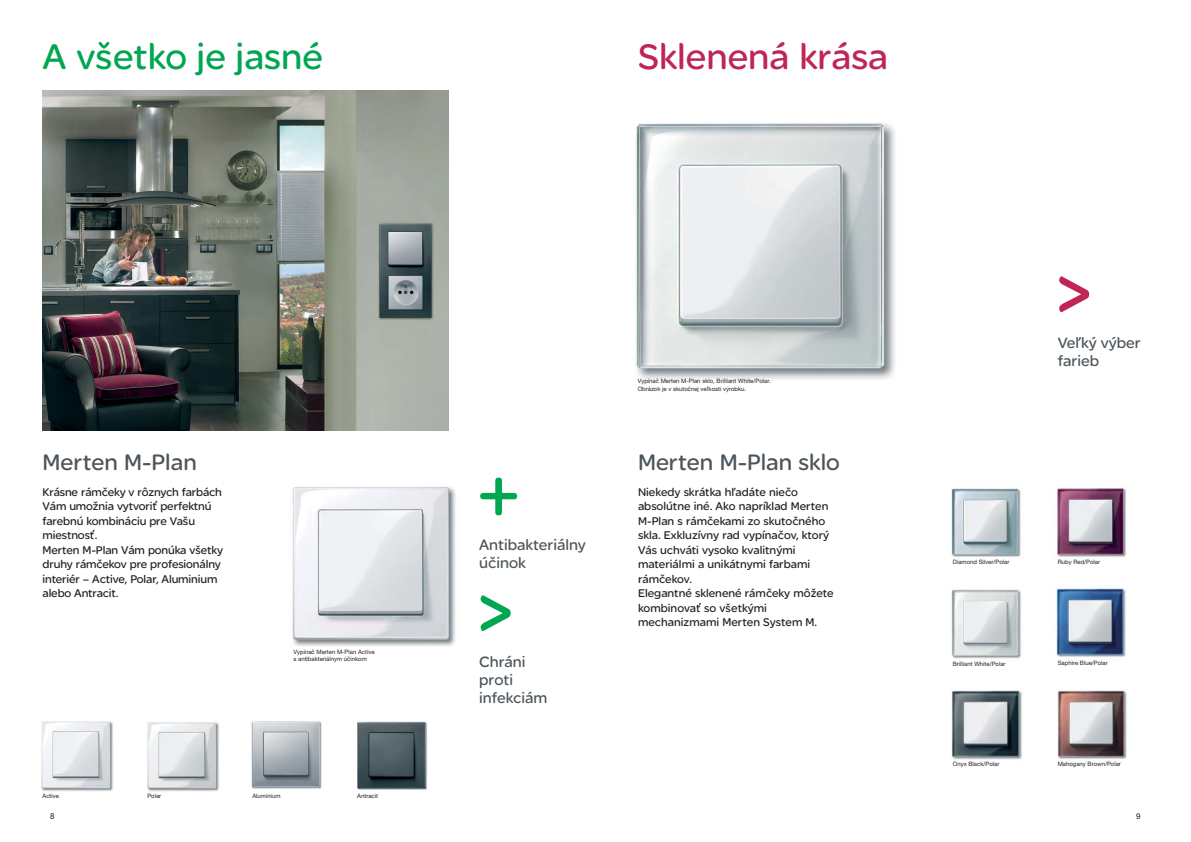
<style>
.page{position:relative;width:1191px;height:842px;background:#fff}
.page>*{position:absolute;margin:0;border:0;box-sizing:border-box;transform-origin:0 0}
.t1{font:80px "SE Optimist";color:#00a650}
.t2{font:80px "SE Optimist";color:#bf2555}
.t3{font:38px "SE Optimist";color:#00a650}
.t4{font:38px "SE Optimist";color:#bf2555}
.t5{font:24px "SE Optimist";color:#4d555b}
.t6{font:16px/18px "SE Optimist";color:#4d555b}
.t7{font:12px/14.5px "SE Optimist";letter-spacing:-.005em;color:#231f20}
.t8{font:8px "Arial";color:#231f20}
.t9{font:6px/7.5px "Helvetica Neue LT Pro";color:#231f20}
</style>
<div class="page">
<img style="left:41px;top:721px;width:72px;height:70px">
<img style="left:292px;top:487px;width:164px;height:159px">
<img style="left:147px;top:722px;width:73px;height:70px">
<img style="left:251px;top:721px;width:71px;height:68px">
<img style="left:357px;top:721px;width:71px;height:69px">
<img style="left:43px;top:91px;width:405px;height:340px">
<img style="left:636px;top:123px;width:259px;height:256px">
<img style="left:951px;top:589px;width:70px;height:70px">
<img style="left:951px;top:690px;width:71px;height:70px">
<img style="left:951px;top:488px;width:70px;height:69px">
<img style="left:1056px;top:588px;width:70px;height:69px">
<img style="left:1057px;top:690px;width:70px;height:69px">
<img style="left:1057px;top:488px;width:70px;height:69px">
<h2 class="t3" style="left:43px;top:42px;width:282px">A všetko je jasné</h2>
<h3 class="t5" style="left:43px;top:453px;width:156px">Merten M-Plan</h3>
<p class="t7" style="left:43px;top:485px;width:182px">Krásne rámčeky v rôznych farbách<br>Vám umožnia vytvoriť perfektnú farebnú kombináciu pre Vašu miestnosť.<br>Merten M-Plan Vám ponúka všetky druhy rámčekov pre profesionálny interiér – Active, Polar, Aluminium alebo Antracit.</p>
<p class="t9" style="left:293px;top:649px;width:83px">Vypínač Merten M-Plan Active s antibakteriálnym účinkom</p>
<p class="t9" style="left:43px;top:793px;width:18px">Active</p>
<p class="t9" style="left:147px;top:793px;width:15px">Polar</p>
<p class="t9" style="left:252px;top:793px;width:30px">Aluminium</p>
<p class="t9" style="left:357px;top:793px;width:22px">Antracit</p>
<h2 class="t4" style="left:638px;top:42px;width:251px">Sklenená krása</h2>
<h1 class="t1" style="left:477px;top:460px;width:45px">+</h1>
<h3 class="t6" style="left:479px;top:536px;width:108px">Antibakteriálny účinok</h3>
<h1 class="t1" style="left:477px;top:577px;width:39px">&gt;</h1>
<h3 class="t6" style="left:479px;top:653px;width:70px">Chráni proti infekciám</h3>
<p class="t9" style="left:638px;top:378px;width:135px">Vypínač Merten M-Plan sklo, Brilliant White/Polar.<br>Obrázok je v skutočnej veľkosti výrobku.</p>
<h3 class="t5" style="left:638px;top:453px;width:203px">Merten M-Plan sklo</h3>
<p class="t7" style="left:638px;top:485px;width:197px">Niekedy skrátka hľadáte niečo absolútne iné. Ako napríklad Merten<br>M-Plan s rámčekami zo skutočného skla. Exkluzívny rad vypínačov, ktorý<br>Vás uchváti vysoko kvalitnými materiálmi a unikátnymi farbami rámčekov.<br>Elegantné sklenené rámčeky môžete kombinovať so všetkými mechanizmami Merten System M.</p>
<h1 class="t2" style="left:1055px;top:258px;width:39px">&gt;</h1>
<h3 class="t6" style="left:1057px;top:334px;width:84px">Veľký výber farieb</h3>
<p class="t9" style="left:952px;top:559px;width:58px">Diamond Silver/Polar</p>
<p class="t9" style="left:1057px;top:558px;width:44px">Ruby Red/Polar</p>
<p class="t9" style="left:952px;top:660px;width:54px">Brilliant White/Polar</p>
<p class="t9" style="left:1057px;top:660px;width:52px">Saphire Blue/Polar</p>
<p class="t9" style="left:952px;top:761px;width:48px">Onyx Black/Polar</p>
<p class="t9" style="left:1057px;top:761px;width:65px">Mahogany Brown/Polar</p>
<p class="t8" style="left:50px;top:812px;width:6px">8</p>
<p class="t8" style="left:1136px;top:812px;width:6px">9</p>
</div>
